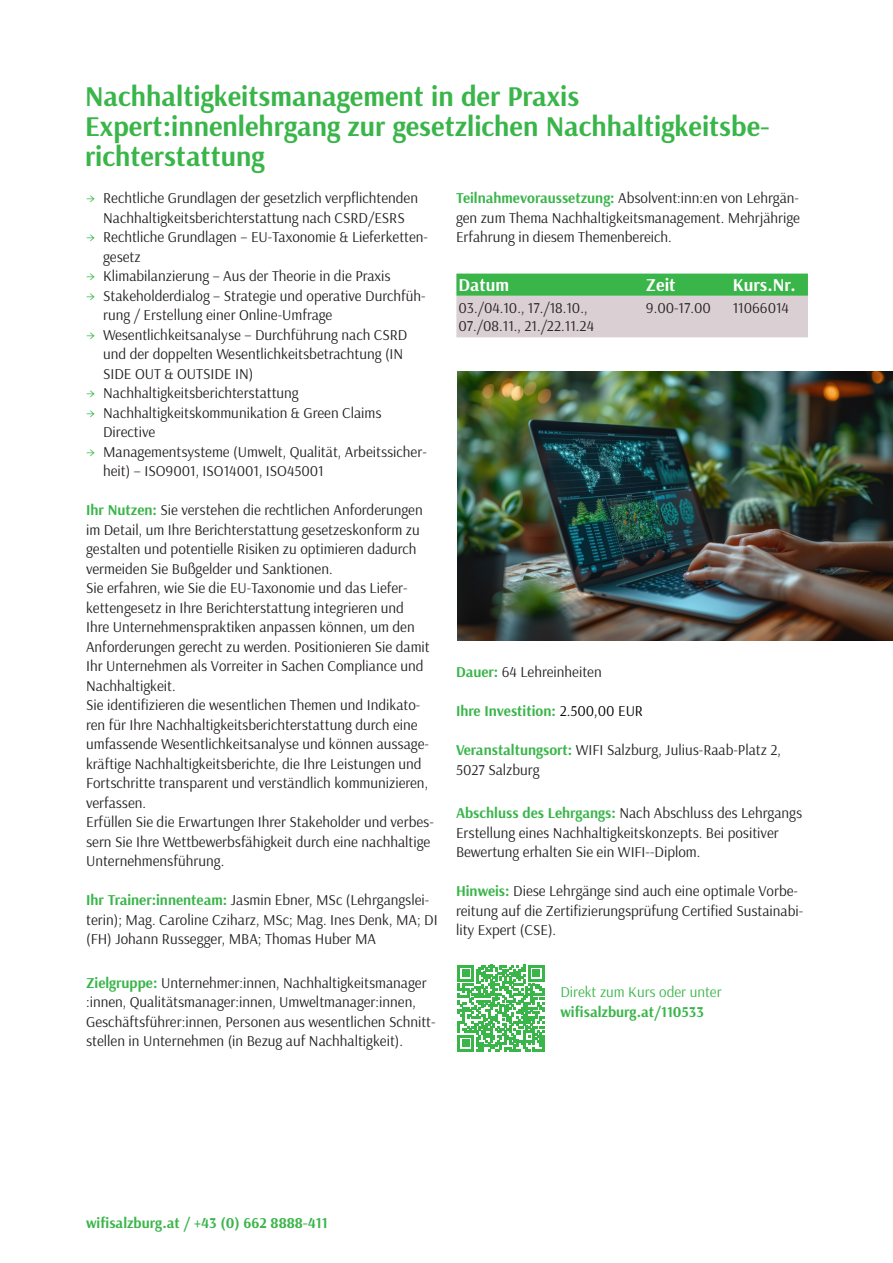
<style>
.page{position:relative;width:893px;height:1263px;background:#fff}
.page>*{position:absolute;margin:0;border:0;box-sizing:border-box;transform-origin:0 0}
.Grundtext{font:700 28.5px/30px "Arsenal";color:#3ab54a}
.t1{font:700 18px "Arsenal";color:#fff}
.t2{font:15px/19.5px "Arsenal";color:#231f20}
.t3{font:700 15px "Arsenal";color:#3ab54a}
.Überschrift_grün{font:15px/19.5px "Arsenal";color:#3ab54a}
.s1{color:#3ab54a}
.s2{font-weight:700;color:#3ab54a}
.s3{font-weight:400;color:#000}
.s4{font-weight:700}
</style>
<div class="page">
<svg style="left:456px;top:274px;width:352px;height:63px;background:#a3c6a3"></svg>
<svg style="left:458px;top:965px;width:86px;height:86px"></svg>
<img style="left:457px;top:371px;width:436px;height:270px">
<p class="Grundtext" style="left:85px;top:81px;width:496px">Nachhaltigkeitsmanagement in der Praxis</p>
<p class="Grundtext" style="left:85px;top:111px;width:686px">Expert:innenlehrgang zur gesetzlichen Nachhaltigkeitsbe&shy;richterstattung</p>
<p class="t2" style="left:86px;top:188px;width:333px;text-align:center"><span class="s1">→</span> Rechtliche Grundlagen der gesetzlich verpflichtenden<br>Nachhaltigkeitsberichterstattung nach CSRD/ESRS</p>
<p class="t2" style="left:103px;top:227px;width:326px;text-indent:-17px"><span class="s1">→</span> Rechtliche Grundlagen – EU-Taxonomie &amp; Lieferketten&shy;gesetz</p>
<p class="t2" style="left:86px;top:266px;width:306px"><span class="s1">→</span> Klimabilanzierung – Aus der Theorie in die Praxis</p>
<p class="t2" style="left:103px;top:285px;width:324px;text-indent:-17px"><span class="s1">→</span> Stakeholderdialog – Strategie und operative Durchfüh&shy;rung / Erstellung einer Online-Umfrage</p>
<p class="t2" style="left:103px;top:324px;width:306px;text-indent:-17px"><span class="s1">→</span> Wesentlichkeitsanalyse – Durchführung nach CSRD und der doppelten Wesentlichkeitsbetrachtung (IN<br>SIDE OUT &amp; OUTSIDE IN)</p>
<p class="t2" style="left:86px;top:383px;width:214px"><span class="s1">→</span> Nachhaltigkeitsberichterstattung</p>
<p class="t2" style="left:103px;top:402px;width:280px;text-indent:-17px"><span class="s1">→</span> Nachhaltigkeitskommunikation &amp; Green Claims<br>Directive</p>
<p class="t2" style="left:103px;top:441px;width:325px;text-indent:-17px"><span class="s1">→</span> Managementsysteme (Umwelt, Qualität, Arbeitssicher&shy;heit) – ISO9001, ISO14001, ISO45001</p>
<p class="t2" style="left:86px;top:500px;width:338px"><span class="s2">Ihr Nutzen:</span> Sie verstehen die rechtlichen Anforderungen im Detail, um Ihre Berichterstattung gesetzeskonform zu gestalten und potentielle Risiken zu optimieren dadurch vermeiden Sie Bußgelder und Sanktionen.</p>
<p class="t2" style="left:86px;top:578px;width:345px">Sie erfahren, wie Sie die EU-Taxonomie und das Liefer&shy;kettengesetz in Ihre Berichterstattung integrieren und Ihre Unternehmenspraktiken anpassen können, um den Anforderungen gerecht zu werden. Positionieren Sie damit Ihr Unternehmen als Vorreiter in Sachen Compliance und Nachhaltigkeit.</p>
<p class="t2" style="left:86px;top:695px;width:344px">Sie identifizieren die wesentlichen Themen und Indikato&shy;ren für Ihre Nachhaltigkeitsberichterstattung durch eine umfassende Wesentlichkeitsanalyse und können aussage&shy;kräftige Nachhaltigkeitsberichte, die Ihre Leistungen und Fortschritte transparent und verständlich kommunizieren, verfassen.</p>
<p class="t2" style="left:86px;top:812px;width:349px">Erfüllen Sie die Erwartungen Ihrer Stakeholder und verbes&shy;sern Sie Ihre Wettbewerbsfähigkeit durch eine nachhaltige<br>Unternehmensführung.</p>
<p class="t2" style="left:86px;top:890px;width:353px"><span class="s2">Ihr Trainer:innenteam:</span> Jasmin Ebner, MSc (Lehrgangslei&shy;terin); Mag. Caroline Cziharz, MSc; Mag. Ines Denk, MA; DI (FH) Johann Russegger, MBA; Thomas Huber MA</p>
<p class="t2" style="left:86px;top:972px;width:351px"><span class="s2">Zielgruppe:</span> Unternehmer:innen, Nachhaltigkeitsmanager :innen, Qualitätsmanager:innen, Umweltmanager:innen, Geschäftsführer:innen, Personen aus wesentlichen Schnitt&shy;stellen in Unternehmen (in Bezug auf Nachhaltigkeit).</p>
<p class="t2" style="left:456px;top:188px;width:346px;text-align:justify"><span class="s2">Teilnahmevoraussetzung:</span> Absolvent:inn:en von Lehrgän&shy;gen zum Thema Nachhaltigkeitsmanagement. Mehrjährige Erfahrung in diesem Themenbereich.</p>
<p class="t1" style="left:459px;top:272px;width:52px">Datum</p>
<p class="t1" style="left:646px;top:272px;width:31px">Zeit</p>
<p class="t1" style="left:733px;top:272px;width:65px">Kurs.Nr.</p>
<p class="t2" style="left:459px;top:298px;width:137px;line-height:18px">03./04.10., 17./18.10.,<br>07./08.11., 21./22.11.24</p>
<p class="t2" style="left:646px;top:298px;width:67px">9.00-17.00</p>
<p class="t2" style="left:733px;top:298px;width:58px">11066014</p>
<p class="t2" style="left:456px;top:662px;width:147px"><span class="s2">Dauer:</span> 64 Lehreinheiten</p>
<p class="t3" style="left:456px;top:700px;width:189px">Ihre Investition: <span class="s3">2.500,00 EUR</span></p>
<p class="t2" style="left:456px;top:740px;width:326px"><span class="s2">Veranstaltungsort:</span> WIFI Salzburg, Julius-Raab-Platz 2,<br>5027 Salzburg</p>
<p class="t2" style="left:456px;top:803px;width:348px"><span class="s2">Abschluss des Lehrgangs:</span> Nach Abschluss des Lehrgangs<br>Erstellung eines Nachhaltigkeitskonzepts. Bei positiver<br>Bewertung erhalten Sie ein WIFI--Diplom.</p>
<p class="t2" style="left:456px;top:881px;width:349px"><span class="s2">Hinweis:</span> Diese Lehrgänge sind auch eine optimale Vorbe&shy;reitung auf die Zertifizierungsprüfung Certified Sustainabi&shy;lity Expert (CSE).</p>
<p class="Überschrift_grün" style="left:560px;top:982px;width:163px">Direkt zum Kurs oder unter <span class="s4">wifisalzburg.at/110533</span></p>
<p class="t3" style="left:86px;top:1212px;width:243px">wifisalzburg.at / +43 (0) 662 8888-411</p>
</div>
